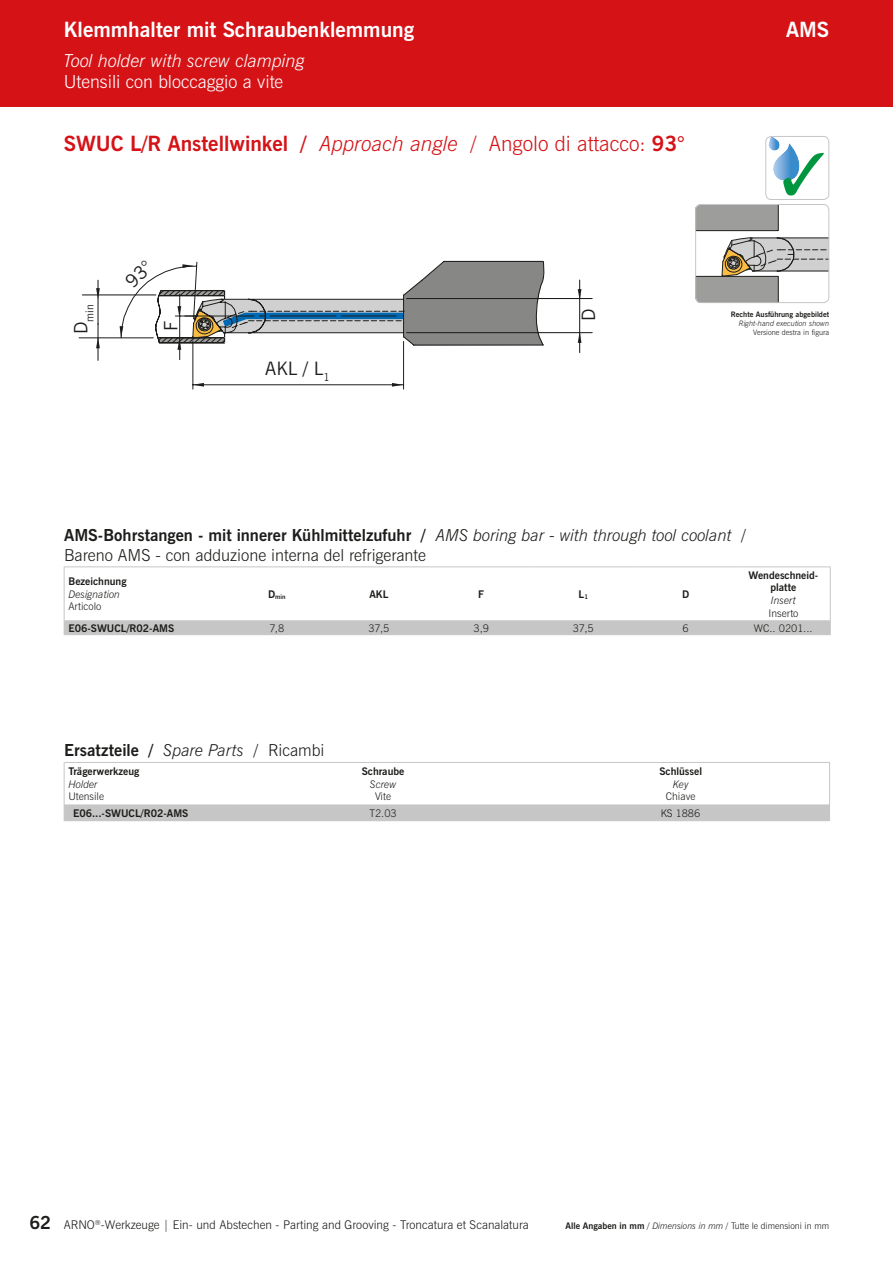
<style>
.page{position:relative;width:893px;height:1263px;background:#fff}
.page>*{position:absolute;margin:0;border:0;box-sizing:border-box;transform-origin:0 0}
.t1{font:700 21px "News Gothic";color:#d51317}
.t2{font:700 21px "News Gothic";color:#fff}
.t3{font:18.45px "News Gothic";color:#1d1d1b}
.t4{font:italic 300 18px "News Gothic";color:#fff}
.t5{font:300 18px "News Gothic L";color:#fff}
.t6{font:700 16.5px "News Gothic";color:#1d1d1b}
.t7{font:300 16.5px "News Gothic L";color:#1d1d1b}
.t8{font:300 12px "News Gothic L";color:#1d1d1b}
.t9{font:10.8px "News Gothic";color:#1d1d1b}
.t10{font:700 10.5px/12.6px "News Gothic";color:#1d1d1b;text-align:center}
.t11{font:300 10.5px "News Gothic L";color:#1d1d1b}
.t12{font:italic 300 10.5px "News Gothic";color:#1d1d1b}
.t13{font:300 9px "News Gothic L";color:#1d1d1b}
.t14{font:700 7.5px "News Gothic";color:#1d1d1b}
.t15{font:italic 300 7.5px "News Gothic";color:#1d1d1b}
.t16{font:300 7.5px "News Gothic L";color:#1d1d1b}
.t17{font:700 6.3px "News Gothic";color:#1d1d1b}
.s1{font-weight:300;font-style:italic}
.s2{font-family:"News Gothic L";font-weight:300}
.s3{font-family:"News Gothic";font-weight:700;font-size:18px}
.s4{font-family:"News Gothic";font-weight:700}
.s5{font-family:"News Gothic";font-style:italic}
</style>
<div class="page">
<div style="left:0;top:0;width:893px;height:106px;background:#d51317"></div>
<hr style="left:64px;top:566px;width:1px;height:55px;background:#c6c6c6">
<hr style="left:830px;top:566px;width:1px;height:55px;background:#c6c6c6">
<div style="left:64px;top:621px;width:767px;height:14px;background:#c6c6c6"></div>
<hr style="left:65px;top:634px;width:161px;height:1px;background:#c6c6c6">
<hr style="left:226px;top:634px;width:102px;height:1px;background:#c6c6c6">
<hr style="left:328px;top:634px;width:102px;height:1px;background:#c6c6c6">
<hr style="left:430px;top:634px;width:102px;height:1px;background:#c6c6c6">
<hr style="left:532px;top:634px;width:102px;height:1px;background:#c6c6c6">
<hr style="left:634px;top:634px;width:103px;height:1px;background:#c6c6c6">
<hr style="left:737px;top:634px;width:93px;height:1px;background:#c6c6c6">
<hr style="left:65px;top:566px;width:161px;height:1px;background:#c6c6c6">
<hr style="left:226px;top:566px;width:102px;height:1px;background:#c6c6c6">
<hr style="left:328px;top:566px;width:102px;height:1px;background:#c6c6c6">
<hr style="left:430px;top:566px;width:102px;height:1px;background:#c6c6c6">
<hr style="left:532px;top:566px;width:102px;height:1px;background:#c6c6c6">
<hr style="left:634px;top:566px;width:103px;height:1px;background:#c6c6c6">
<hr style="left:737px;top:566px;width:93px;height:1px;background:#c6c6c6">
<hr style="left:65px;top:620px;width:161px;height:1px;background:#c6c6c6">
<hr style="left:226px;top:620px;width:102px;height:1px;background:#c6c6c6">
<hr style="left:328px;top:620px;width:102px;height:1px;background:#c6c6c6">
<hr style="left:430px;top:620px;width:102px;height:1px;background:#c6c6c6">
<hr style="left:532px;top:620px;width:102px;height:1px;background:#c6c6c6">
<hr style="left:634px;top:620px;width:103px;height:1px;background:#c6c6c6">
<hr style="left:737px;top:620px;width:93px;height:1px;background:#c6c6c6">
<hr style="left:64px;top:762px;width:1px;height:43px;background:#c6c6c6">
<hr style="left:532px;top:762px;width:297px;height:1px;background:#c6c6c6">
<hr style="left:829px;top:762px;width:1px;height:43px;background:#c6c6c6">
<hr style="left:532px;top:804px;width:297px;height:1px;background:#c6c6c6">
<hr style="left:65px;top:804px;width:169px;height:1px;background:#c6c6c6">
<hr style="left:234px;top:804px;width:298px;height:1px;background:#c6c6c6">
<hr style="left:65px;top:762px;width:169px;height:1px;background:#c6c6c6">
<hr style="left:234px;top:762px;width:298px;height:1px;background:#c6c6c6">
<div style="left:64px;top:805px;width:766px;height:16px;background:#c6c6c6"></div>
<hr style="left:69px;top:819px;width:169px;height:1px;background:#c6c6c6">
<hr style="left:79px;top:337px;width:74px;height:1px;background:#1d1d1b">
<hr style="left:82px;top:294px;width:74px;height:1px;background:#1d1d1b">
<hr style="left:97px;top:339px;width:2px;height:21px;background:#1d1d1b">
<svg style="left:96px;top:324px;width:4px;height:24px"></svg>
<hr style="left:97px;top:280px;width:2px;height:44px;background:#1d1d1b">
<svg style="left:96px;top:288px;width:4px;height:11px"></svg>
<svg style="left:696px;top:204px;width:133px;height:98px"></svg>
<div style="left:695px;top:204px;width:134px;height:99px;border:1px solid #c6c6c6;border-radius:5px"></div>
<div style="left:765px;top:136px;width:64px;height:64px;border:1px solid #c6c6c6;border-radius:5px"></div>
<svg style="left:120px;top:260px;width:473px;height:130px"></svg>
<svg style="left:768px;top:136px;width:56px;height:45px"></svg>
<p class="t2" style="left:64px;top:17px;width:352px">Klemmhalter mit Schraubenklemmung</p>
<p class="t2" style="left:786px;top:17px;width:45px">AMS</p>
<p class="t4" style="left:64px;top:54px;width:242px">Tool holder with screw clamping</p>
<p class="t5" style="left:64px;top:75px;width:221px">Utensili con bloccaggio a vite</p>
<p class="t1" style="left:64px;top:132px;width:622px">SWUC L/R Anstellwinkel / <span class="s1">Approach angle</span> <span class="s2">/ Angolo di attacco:</span> 93°</p>
<p class="t9" style="left:84px;top:322px;width:19px;rotate:-90deg">min</p>
<p class="t14" style="left:731px;top:310px;width:100px">Rechte Ausführung abgebildet</p>
<p class="t15" style="left:739px;top:320px;width:92px">Right-hand execution shown</p>
<p class="t16" style="left:753px;top:329px;width:78px">Versione destra in figura</p>
<p class="t3" style="left:579px;top:321px;width:14px;rotate:-90deg">D</p>
<p class="t3" style="left:71px;top:334px;width:14px;rotate:-90deg">D</p>
<p class="t3" style="left:161px;top:331px;width:11px;rotate:-90deg">F</p>
<p class="t3" style="left:265px;top:358px;width:66px">AKL / L<sub>1</sub></p>
<p class="t6" style="left:64px;top:526px;width:683px">AMS-Bohrstangen - mit innerer Kühlmittelzufuhr / <span class="s1">AMS boring bar - with through tool coolant</span> <span class="s2">/</span></p>
<p class="t7" style="left:64px;top:548px;width:363px">Bareno AMS - con adduzione interna del refrigerante</p>
<p class="t10" style="left:68px;top:575px;width:60px">Bezeichnung</p>
<p class="t12" style="left:68px;top:590px;width:53px">Designation</p>
<p class="t11" style="left:68px;top:602px;width:35px">Articolo</p>
<p class="t10" style="left:749px;top:569px;width:71px">Wendeschneid&shy;platte</p>
<p class="t12" style="left:771px;top:596px;width:27px">Insert</p>
<p class="t11" style="left:768px;top:608px;width:31px">Inserto</p>
<p class="t17" style="left:268px;top:593px;width:19px"><sup>D</sup>min</p>
<p class="t10" style="left:369px;top:588px;width:21px">AKL</p>
<p class="t10" style="left:478px;top:588px;width:7px">F</p>
<p class="t10" style="left:579px;top:588px;width:11px">L<sub>1</sub></p>
<p class="t10" style="left:682px;top:588px;width:9px">D</p>
<p class="t10" style="left:68px;top:622px;width:107px">E06-SWUCL/R02-AMS</p>
<p class="t11" style="left:269px;top:623px;width:16px">7,8</p>
<p class="t11" style="left:369px;top:623px;width:22px">37,5</p>
<p class="t11" style="left:473px;top:623px;width:17px">3,9</p>
<p class="t11" style="left:573px;top:623px;width:22px">37,5</p>
<p class="t11" style="left:682px;top:623px;width:8px">6</p>
<p class="t11" style="left:754px;top:623px;width:60px">WC.. 0201...</p>
<p class="t6" style="left:64px;top:741px;width:262px">Ersatzteile / <span class="s1">Spare Parts</span> <span class="s2">/ Ricambi</span></p>
<p class="t10" style="left:68px;top:765px;width:73px">Trägerwerkzeug</p>
<p class="t12" style="left:68px;top:780px;width:31px">Holder</p>
<p class="t11" style="left:68px;top:792px;width:37px">Utensile</p>
<p class="t10" style="left:362px;top:765px;width:44px">Schraube</p>
<p class="t12" style="left:370px;top:780px;width:28px">Screw</p>
<p class="t11" style="left:375px;top:792px;width:17px">Vite</p>
<p class="t10" style="left:659px;top:765px;width:44px">Schlüssel</p>
<p class="t12" style="left:673px;top:780px;width:17px">Key</p>
<p class="t11" style="left:666px;top:792px;width:31px">Chiave</p>
<p class="t10" style="left:73px;top:807px;width:117px">E06...-SWUCL/R02-AMS</p>
<p class="t11" style="left:369px;top:809px;width:29px">T2.03</p>
<p class="t11" style="left:661px;top:809px;width:41px">KS 1886</p>
<p class="t8" style="left:30px;top:1220px;width:501px"><span class="s3">62</span> ARNO<sup>®</sup>-Werkzeuge | Ein- und Abstechen - Parting and Grooving - Troncatura et Scanalatura</p>
<p class="t13" style="left:566px;top:1222px;width:265px"><span class="s4">Alle Angaben in mm</span> <span class="s5">/ Dimensions in mm</span> / Tutte le dimensioni in mm</p>
</div>
